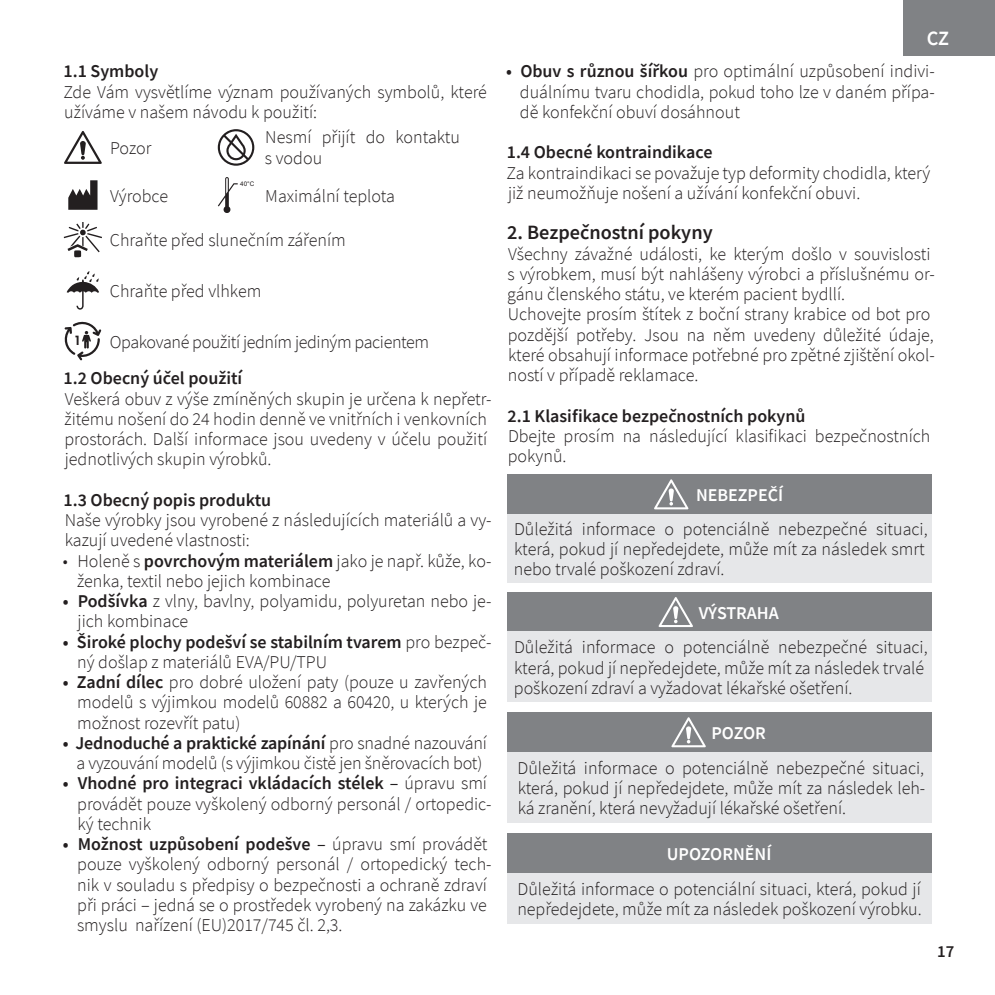
<style>
.page{position:relative;width:995px;height:995px;background:#fff}
.page>*{position:absolute;margin:0;border:0;box-sizing:border-box;transform-origin:0 0}
.t1{font:600 20.25px "Source Sans Pro";color:#231f20}
.t2{font:600 20.25px "Source Sans Pro";color:#fff}
.t3{font:300 18px/20.2px "Source Sans Pro";color:#231f20}
.t4{font:600 18px "Source Sans Pro";color:#231f20}
.t5{font:300 18px "Source Sans Pro";letter-spacing:-.02em;color:#231f20}
.t6{font:600 18px "Source Sans Pro";color:#fff}
.t7{font:600 16.65px "Source Sans Pro";color:#231f20}
.t8{font:600 12.83px "Poppins";color:#231f20}
.t9{font:6.3px "Arial";color:#231f20}
.s1{font-weight:600}
.s2{font-weight:400}
</style>
<div class="page">
<div style="left:903px;top:0;width:92px;height:55px;background:#808285"></div>
<svg style="left:218px;top:177px;width:20px;height:36px"></svg>
<svg style="left:67px;top:271px;width:32px;height:39px"></svg>
<svg style="left:64px;top:222px;width:38px;height:35px"></svg>
<svg style="left:218px;top:129px;width:36px;height:37px"></svg>
<svg style="left:65px;top:322px;width:36px;height:38px"></svg>
<svg style="left:68px;top:180px;width:30px;height:30px"></svg>
<svg style="left:64px;top:131px;width:38px;height:33px"></svg>
<div style="left:507px;top:475px;width:424px;height:39px;background:#808285"></div>
<div style="left:507px;top:514px;width:424px;height:68px;background:#e6e7e9"></div>
<svg style="left:654px;top:479px;width:34px;height:30px"></svg>
<div style="left:507px;top:592px;width:424px;height:40px;background:#808285"></div>
<div style="left:507px;top:632px;width:424px;height:70px;background:#e6e7e9"></div>
<svg style="left:659px;top:597px;width:34px;height:30px"></svg>
<div style="left:507px;top:712px;width:424px;height:40px;background:#808285"></div>
<div style="left:507px;top:752px;width:424px;height:70px;background:#e6e7e9"></div>
<svg style="left:671px;top:717px;width:35px;height:30px"></svg>
<div style="left:507px;top:833px;width:424px;height:40px;background:#808285"></div>
<div style="left:507px;top:873px;width:424px;height:50px;background:#e6e7e9"></div>
<p class="t4" style="left:64px;top:59px;width:96px">1.1 Symboly</p>
<p class="t3" style="left:63px;top:81px;width:425px">Zde Vám vysvětlíme význam používaných symbolů, které užíváme v našem návodu k použití:</p>
<p class="t3" style="left:110px;top:138px;width:43px">Pozor</p>
<p class="t3" style="left:110px;top:186px;width:59px">Výrobce</p>
<p class="t9" style="left:240px;top:180px;width:16px">40°C</p>
<p class="t3" style="left:265px;top:127px;width:197px">Nesmí přijít do kontaktu s vodou</p>
<p class="t3" style="left:265px;top:186px;width:131px">Maximální teplota</p>
<p class="t8" style="left:75px;top:332px;width:6px">1</p>
<p class="t3" style="left:110px;top:230px;width:237px">Chraňte před slunečním zářením</p>
<p class="t3" style="left:110px;top:281px;width:153px">Chraňte před vlhkem</p>
<p class="t5" style="left:110px;top:331px;width:321px">Opakované použití jedním jediným pacientem</p>
<p class="t4" style="left:64px;top:367px;width:180px">1.2 Obecný účel použití</p>
<p class="t3" style="left:64px;top:389px;width:429px">Veškerá obuv z výše zmíněných skupin je určena k nepřetr&shy;žitému nošení do 24 hodin denně ve vnitřních i venkovních prostorách. Další informace jsou uvedeny v účelu použití jednotlivých skupin výrobků.</p>
<p class="t4" style="left:64px;top:488px;width:209px">1.3 Obecný popis produktu</p>
<p class="t3" style="left:65px;top:510px;width:428px">Naše výrobky jsou vyrobené z následujících materiálů a vy&shy;kazují uvedené vlastnosti:</p>
<p class="t3" style="left:77px;top:551px;width:416px;text-indent:-14px">• Holeně s <span class="s1">povrchovým materiálem</span> jako je např. kůže, ko&shy;ženka, textil nebo jejich kombinace</p>
<p class="t3" style="left:78px;top:591px;width:415px;text-indent:-15px"><span class="s1">• Podšívka</span> z vlny, bavlny, polyamidu, polyuretan nebo je&shy;jich kombinace</p>
<p class="t3" style="left:77px;top:632px;width:416px;text-indent:-14px"><span class="s1">• Široké plochy podešví se stabilním tvarem</span> pro bezpeč&shy;ný došlap z materiálů EVA/PU/TPU</p>
<p class="t3" style="left:77px;top:672px;width:411px;text-align:justify;text-indent:-14px"><span class="s1">• Zadní dílec</span> pro dobré uložení paty (pouze u zavřených modelů s výjimkou modelů 60882 a 60420, u kterých je možnost rozevřít patu)</p>
<p class="t3" style="left:63px;top:733px;width:426px;text-align:center"><span class="s1">• Jednoduché a praktické zapínání</span> pro snadné nazouvání a vyzouvání modelů (s výjimkou čistě jen šněrovacích bot)</p>
<p class="t3" style="left:77px;top:773px;width:416px;text-indent:-14px"><span class="s1">• Vhodné pro integraci vkládacích stélek</span> <span class="s2">–</span> úpravu smí provádět pouze vyškolený odborný personál / ortopedic&shy;ký technik</p>
<p class="t3" style="left:77px;top:834px;width:416px;text-indent:-14px"><span class="s1">• Možnost uzpůsobení podešve</span> <span class="s2">–</span> úpravu smí provádět pouze vyškolený odborný personál / ortopedický tech&shy;nik v souladu s předpisy o bezpečnosti a ochraně zdraví při práci – jedná se o prostředek vyrobený na zakázku ve smyslu nařízení (EU)2017/745 čl. 2,3.</p>
<p class="t2" style="left:927px;top:25px;width:24px">CZ</p>
<p class="t3" style="left:520px;top:61px;width:416px;text-align:justify;text-indent:-14px"><span class="s1">• Obuv s různou šířkou</span> pro optimální uzpůsobení indivi&shy;duálnímu tvaru chodidla, pokud toho lze v daném přípa&shy;dě konfekční obuví dosáhnout</p>
<p class="t4" style="left:507px;top:140px;width:207px">1.4 Obecné kontraindikace</p>
<p class="t3" style="left:507px;top:162px;width:425px">Za kontraindikaci se považuje typ deformity chodidla, který již neumožňuje nošení a užívání konfekční obuvi.</p>
<p class="t1" style="left:507px;top:219px;width:207px">2. Bezpečnostní pokyny</p>
<p class="t3" style="left:507px;top:243px;width:429px">Všechny závažné události, ke kterým došlo v souvislosti s výrobkem, musí být nahlášeny výrobci a příslušnému or&shy;gánu členského státu, ve kterém pacient bydllí.<br>Uchovejte prosím štítek z boční strany krabice od bot pro pozdější potřeby. Jsou na něm uvedeny důležité údaje, které obsahují informace potřebné pro zpětné zjištění okol&shy;ností v případě reklamace.</p>
<p class="t4" style="left:508px;top:404px;width:299px">2.1 Klasifikace bezpečnostních pokynů</p>
<p class="t3" style="left:508px;top:426px;width:424px">Dbejte prosím na následující klasifikaci bezpečnostních pokynů.</p>
<p class="t6" style="left:696px;top:483px;width:89px">NEBEZPEČÍ</p>
<p class="t3" style="left:514px;top:519px;width:415px">Důležitá informace o potenciálně nebezpečné situaci, která, pokud jí nepředejdete, může mít za následek smrt nebo trvalé poškození zdraví.</p>
<p class="t6" style="left:699px;top:601px;width:82px">VÝSTRAHA</p>
<p class="t3" style="left:514px;top:637px;width:415px">Důležitá informace o potenciálně nebezpečné situaci, která, pokud jí nepředejdete, může mít za následek trvalé poškození zdraví a vyžadovat lékařské ošetření.</p>
<p class="t6" style="left:711px;top:721px;width:56px">POZOR</p>
<p class="t3" style="left:518px;top:758px;width:409px;text-align:justify">Důležitá informace o potenciálně nebezpečné situaci, která, pokud jí nepředejdete, může mít za následek leh&shy;ká zranění, která nevyžadují lékařské ošetření.</p>
<p class="t6" style="left:667px;top:842px;width:106px">UPOZORNĚNÍ</p>
<p class="t3" style="left:517px;top:879px;width:406px">Důležitá informace o potenciální situaci, která, pokud jí nepředejdete, může mít za následek poškození výrobku.</p>
<p class="t7" style="left:937px;top:940px;width:19px">17</p>
</div>
